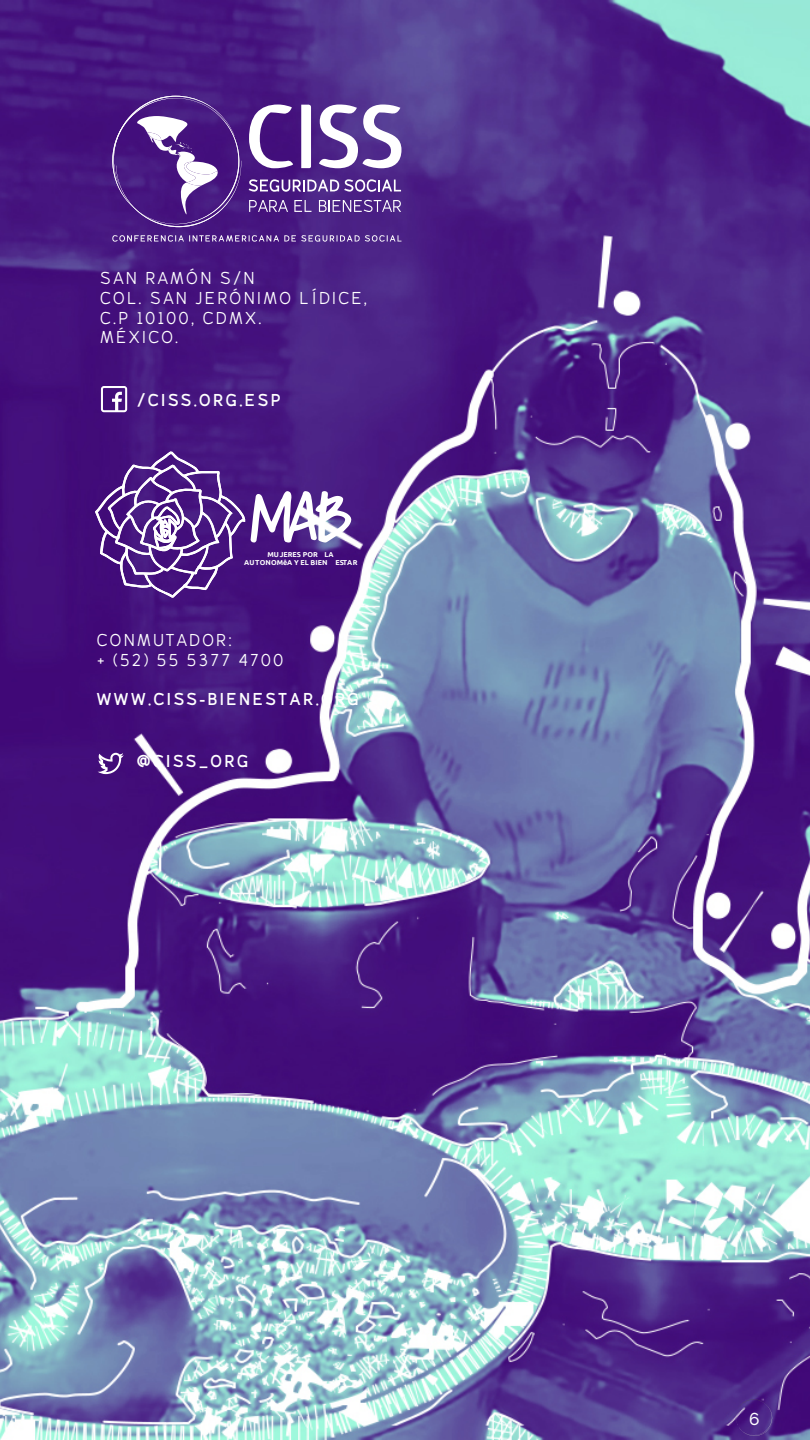
<style>
.page{position:relative;width:810px;height:1440px;background:#fff}
.page>*{position:absolute;margin:0;border:0;box-sizing:border-box;transform-origin:0 0}
.t1{font:17.17px/19.9px "CISS";letter-spacing:.14em;color:#fff}
.t2{font:700 17.17px "CISS";letter-spacing:.14em;color:#fff}
.t3{font:500 17.17px "Raleway";color:#fff}
.t4{font:700 7.12px/8.6px "Ubuntu";color:#fff;text-align:center}
</style>
<div class="page">
<img style="left:0;top:0;width:810px;height:1440px">
<svg style="left:101px;top:386px;width:26px;height:26px"></svg>
<svg style="left:98px;top:753px;width:26px;height:21px"></svg>
<svg style="left:94px;top:431px;width:257px;height:228px;background:#5e338f"></svg>
<svg style="left:112px;top:235px;width:289px;height:7px;background:#7b5aa5"></svg>
<svg style="left:111px;top:96px;width:130px;height:131px;background:#623993"></svg>
<svg style="left:249px;top:179px;width:152px;height:13px"></svg>
<svg style="left:249px;top:200px;width:39px;height:12px"></svg>
<svg style="left:294px;top:200px;width:17px;height:12px"></svg>
<svg style="left:319px;top:200px;width:82px;height:12px"></svg>
<svg style="left:249px;top:105px;width:44px;height:63px"></svg>
<svg style="left:319px;top:105px;width:82px;height:63px"></svg>
<svg style="left:301px;top:105px;width:10px;height:63px"></svg>
<img style="left:736px;top:1399px;width:35px;height:2px">
<svg style="left:736px;top:1401px;width:37px;height:35px"></svg>
<p class="t1" style="left:100px;top:268px;width:269px">SAN RAMÓN S/N<br>COL. SAN JERÓNIMO LÍDICE,<br>C.P 10100, CDMX.<br>MÉXICO.</p>
<p class="t2" style="left:137px;top:389px;width:145px">/CISS.ORG.ESP</p>
<p class="t4" style="left:244px;top:550px;width:115px">MUJERES POR LA<br>AUTONOMêA Y EL BIEN ESTAR</p>
<p class="t1" style="left:97px;top:630px;width:188px">CONMUTADOR:<br>+ (52) 55 5377 4700</p>
<p class="t2" style="left:97px;top:689px;width:264px">WWW.CISS-BIENESTAR.ORG</p>
<p class="t2" style="left:137px;top:751px;width:113px">@CISS_ORG</p>
<p class="t3" style="left:749px;top:1409px;width:12px">6</p>
</div>
